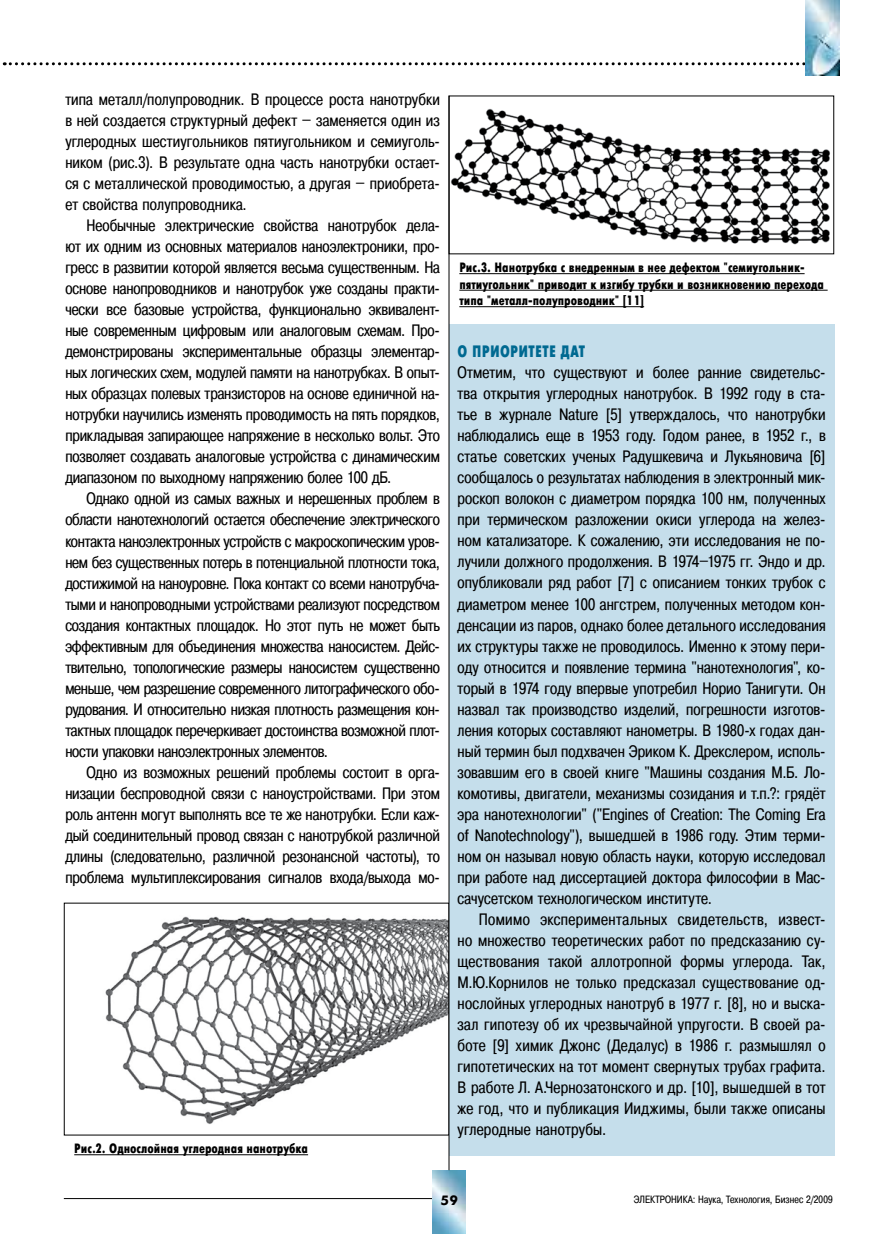
<style>
.page{position:relative;width:881px;height:1234px;background:#fff}
.page>*{position:absolute;margin:0;border:0;box-sizing:border-box;transform-origin:0 0}
.t1{font:16.5px/21px "Pragmatica Cond C";color:#000;text-align:justify}
.t2{font:16.5px "Futuris X Cond C";letter-spacing:.01em;color:#006991}
.t3{font:13.5px/16.5px "Futuris X Cond C";color:#000}
.t4{font:700 13.5px "Futuris C";color:#000}
.t5{font:10.5px "Pragmatica Cond C";letter-spacing:.01em;color:#000}
</style>
<div class="page">
<img style="left:105px;top:916px;width:342px;height:208px">
<hr style="left:74px;top:1154px;width:234px;height:1px;background:#000">
<img style="left:450px;top:108px;width:380px;height:137px">
<hr style="left:459px;top:273px;width:345px;height:1px;background:#000">
<hr style="left:459px;top:290px;width:368px;height:1px;background:#000">
<hr style="left:459px;top:306px;width:185px;height:1px;background:#000">
<div style="left:449px;top:324px;width:384px;height:831px;background:#c5deeb"></div>
<svg style="left:4px;top:62px;width:801px;height:3px"></svg>
<hr style="left:64px;top:1197px;width:384px;height:1px;background:#000">
<svg style="left:465px;top:1170px;width:1px;height:63px"></svg>
<img style="left:432px;top:1170px;width:33px;height:63px">
<hr style="left:448px;top:96px;width:1px;height:1073px;background:#000">
<img style="left:805px;top:0;width:34px;height:76px">
<p class="t1" style="left:65px;top:89px;width:376px">типа металл/полупроводник. В процессе роста нанотрубки в ней создается структурный дефект – заменяется один из углеродных шестиугольников пятиугольником и семиуголь&shy;ником (рис.3). В результате одна часть нанотрубки остает&shy;ся с металлической проводимостью, а другая – приобрета&shy;ет свойства полупроводника.</p>
<p class="t1" style="left:65px;top:215px;width:376px;text-indent:21px">Необычные электрические свойства нанотрубок дела&shy;ют их одним из основных материалов наноэлектроники, про&shy;гресс в развитии которой является весьма существенным. На основе нанопроводников и нанотрубок уже созданы практи&shy;чески все базовые устройства, функционально эквивалент&shy;ные современным цифровым или аналоговым схемам. Про&shy;демонстрированы экспериментальные образцы элементар&shy;ных логических схем, модулей памяти на нанотрубках. В опыт&shy;ных образцах полевых транзисторов на основе единичной на&shy;нотрубки научились изменять проводимость на пять порядков, прикладывая запирающее напряжение в несколько вольт. Это позволяет создавать аналоговые устройства с динамическим диапазоном по выходному напряжению более 100 дБ.</p>
<p class="t1" style="left:65px;top:488px;width:376px;text-indent:21px">Однако одной из самых важных и нерешенных проблем в области нанотехнологий остается обеспечение электрического контакта наноэлектронных устройств с макроскопическим уров&shy;нем без существенных потерь в потенциальной плотности тока, достижимой на наноуровне. Пока контакт со всеми нанотрубча&shy;тыми и нанопроводными устройствами реализуют посредством создания контактных площадок. Но этот путь не может быть эффективным для объединения множества наносистем. Дейс&shy;твительно, топологические размеры наносистем существенно меньше, чем разрешение современного литографического обо&shy;рудования. И относительно низкая плотность размещения кон&shy;тактных площадок перечеркивает достоинства возможной плот&shy;ности упаковки наноэлектронных элементов.</p>
<p class="t1" style="left:65px;top:761px;width:376px;text-indent:21px">Одно из возможных решений проблемы состоит в орга&shy;низации беспроводной связи с наноустройствами. При этом роль антенн могут выполнять все те же нанотрубки. Если каж&shy;дый соединительный провод связан с нанотрубкой различной длины (следовательно, различной резонансной частоты), то проблема мультиплексирования сигналов входа/выхода мо-</p>
<p class="t3" style="left:74px;top:1140px;width:235px">Рис.2. Однослойная углеродная нанотрубка</p>
<p class="t3" style="left:459px;top:259px;width:366px">Рис.3. Нанотрубка с внедренным в нее дефектом "семиугольник&shy;пятиугольник" приводит к изгибу трубки и возникновению перехода типа "металл-полупроводник" [11]</p>
<p class="t2" style="left:457px;top:342px;width:129px">О приоритете дат</p>
<p class="t1" style="left:457px;top:362px;width:369px">Отметим, что существуют и более ранние свидетельс&shy;тва открытия углеродных нанотрубок. В 1992 году в ста&shy;тье в журнале Nature [5] утверждалось, что нанотрубки наблюдались еще в 1953 году. Годом ранее, в 1952 г., в статье советских ученых Радушкевича и Лукьяновича [6] сообщалось о результатах наблюдения в электронный мик&shy;роскоп волокон с диаметром порядка 100 нм, полученных при термическом разложении окиси углерода на желез&shy;ном катализаторе. К сожалению, эти исследования не по&shy;лучили должного продолжения. В 1974–1975 гг. Эндо и др. опубликовали ряд работ [7] с описанием тонких трубок с диаметром менее 100 ангстрем, полученных методом кон&shy;денсации из паров, однако более детального исследования их структуры также не проводилось. Именно к этому пери&shy;оду относится и появление термина "нанотехнология", ко&shy;торый в 1974 году впервые употребил Норио Танигути. Он назвал так производство изделий, погрешности изготов&shy;ления которых составляют нанометры. В 1980-х годах дан&shy;ный термин был подхвачен Эриком К. Дрекслером, исполь&shy;зовавшим его в своей книге "Машины создания М.Б. Ло&shy;комотивы, двигатели, механизмы созидания и т.п.?: грядёт эра нанотехнологии" ("Engines of Creation: The Coming Era of Nanotechnology"), вышедшей в 1986 году. Этим терми&shy;ном он называл новую область науки, которую исследовал при работе над диссертацией доктора философии в Мас&shy;сачусетском технологическом институте.</p>
<p class="t1" style="left:457px;top:908px;width:369px;text-indent:21px">Помимо экспериментальных свидетельств, извест&shy;но множество теоретических работ по предсказанию су&shy;ществования такой аллотропной формы углерода. Так, М.Ю.Корнилов не только предсказал существование од&shy;нослойных углеродных нанотруб в 1977 г. [8], но и выска&shy;зал гипотезу об их чрезвычайной упругости. В своей ра&shy;боте [9] химик Джонс (Дедалус) в 1986 г. размышлял о гипотетических на тот момент свернутых трубах графита.<br>В работе Л. А.Чернозатонского и др. [10], вышедшей в тот же год, что и публикация Ииджимы, были также описаны углеродные нанотрубы.</p>
<p class="t4" style="left:441px;top:1192px;width:18px">59</p>
<p class="t5" style="left:633px;top:1192px;width:200px">ЭЛЕКТРОНИКА: Наука, Технология, Бизнес 2/2009</p>
</div>
